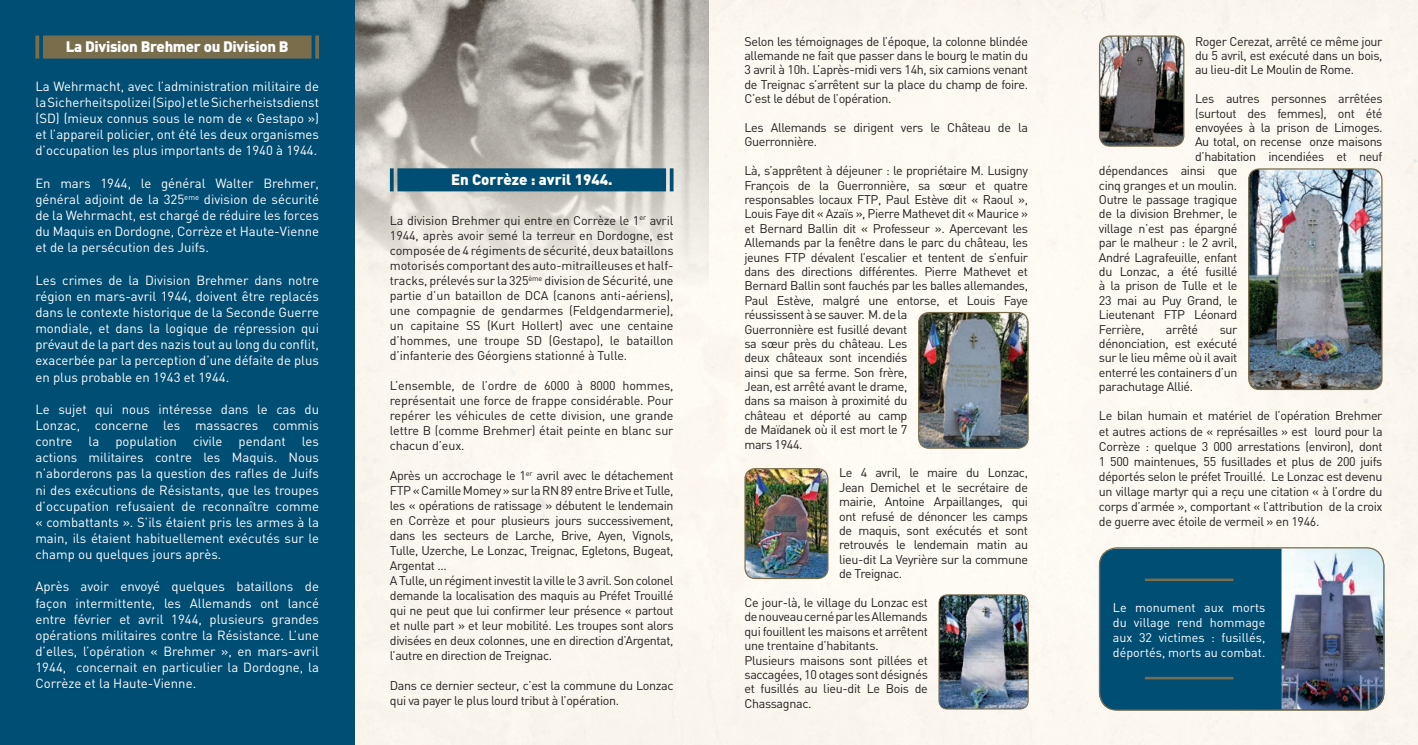
<style>
.page{position:relative;width:1418px;height:745px;background:#fff}
.page>*{position:absolute;margin:0;border:0;box-sizing:border-box;transform-origin:0 0}
.t1{font:900 15px "DIN";letter-spacing:-.02em;color:#fff}
.t2{font:900 15px "DIN";color:#fff}
.t3{font:13.12px/16.1px "DIN";color:#fff;text-align:justify}
.t4{font:12.5px/14.4px "DIN";letter-spacing:-.03em;color:#231f20;text-align:justify}
.t5{font:12.5px/15px "DIN";color:#fff;text-align:justify}
</style>
<div class="page">
<img style="left:354px;top:0;width:1063px;height:744px">
<div style="left:1098px;top:548px;width:286px;height:161px;background:#014e75;border-radius:18px"></div>
<div style="left:0;top:0;width:354px;height:744px;background:#014e75"></div>
<svg style="left:35px;top:35px;width:284px;height:23px;background:#736b4d"></svg>
<svg style="left:390px;top:168px;width:283px;height:23px;background:#095378"></svg>
<img style="left:918px;top:312px;width:110px;height:136px">
<div style="left:918px;top:312px;width:110px;height:136px;border:1px solid #796d4c;border-radius:10px"></div>
<img style="left:745px;top:468px;width:83px;height:110px">
<div style="left:744px;top:468px;width:84px;height:110px;border:1px solid #796d4c;border-radius:10px"></div>
<img style="left:939px;top:594px;width:89px;height:114px">
<div style="left:938px;top:594px;width:90px;height:115px;border:1px solid #796d4c;border-radius:8px"></div>
<img style="left:1099px;top:36px;width:84px;height:110px">
<div style="left:1098px;top:35px;width:86px;height:112px;border:1px solid #796d4c;border-radius:11px"></div>
<img style="left:1281px;top:547px;width:103px;height:162px">
<div style="left:1098px;top:547px;width:286px;height:163px;border:1px solid #796d4c;border-radius:18px"></div>
<hr style="left:1144px;top:578px;width:89px;height:2px;background:#796d4c">
<hr style="left:1144px;top:676px;width:89px;height:3px;background:#796d4c">
<img style="left:1248px;top:169px;width:133px;height:220px">
<div style="left:1248px;top:168px;width:134px;height:222px;border:1px solid #796d4c;border-radius:11px"></div>
<p class="t1" style="left:66px;top:37px;width:224px">La Division Brehmer ou Division B</p>
<p class="t3" style="left:35px;top:78px;width:285px">La Wehrmacht, avec l’administration militaire de la Sicherheitspolizei (Sipo) et le Sicherheistsdienst (SD) (mieux connus sous le nom de « Gestapo ») et l’appareil policier, ont été les deux organismes d’occupation les plus importants de 1940 à 1944.</p>
<p class="t3" style="left:35px;top:174px;width:285px">En mars 1944, le général Walter Brehmer, général adjoint de la 325<sup>eme</sup> division de sécurité de la Wehrmacht, est chargé de réduire les forces du Maquis en Dordogne, Corrèze et Haute-Vienne et de la persécution des Juifs.</p>
<p class="t3" style="left:35px;top:271px;width:285px">Les crimes de la Division Brehmer dans notre région en mars-avril 1944, doivent être replacés dans le contexte historique de la Seconde Guerre mondiale, et dans la logique de répression qui prévaut de la part des nazis tout au long du conflit, exacerbée par la perception d’une défaite de plus en plus probable en 1943 et 1944.</p>
<p class="t3" style="left:35px;top:400px;width:285px">Le sujet qui nous intéresse dans le cas du Lonzac, concerne les massacres commis contre la population civile pendant les actions militaires contre les Maquis. Nous n’aborderons pas la question des rafles de Juifs ni des exécutions de Résistants, que les troupes d’occupation refusaient de reconnaître comme « combattants ». S’ils étaient pris les armes à la main, ils étaient habituellement exécutés sur le champ ou quelques jours après.</p>
<p class="t3" style="left:35px;top:578px;width:285px">Après avoir envoyé quelques bataillons de façon intermittente, les Allemands ont lancé entre février et avril 1944, plusieurs grandes opérations militaires contre la Résistance. L’une d’elles, l’opération « Brehmer », en mars-avril 1944, concernait en particulier la Dordogne, la Corrèze et la Haute-Vienne.</p>
<p class="t2" style="left:451px;top:170px;width:163px">En Corrèze : avril 1944.</p>
<p class="t4" style="left:390px;top:212px;width:285px;line-height:15px">La division Brehmer qui entre en Corrèze le 1<sup>er</sup> avril 1944, après avoir semé la terreur en Dordogne, est composée de 4 régiments de sécurité, deux bataillons motorisés comportant des auto-mitrailleuses et half&shy;tracks, prélevés sur la 325<sup>ème</sup> division de Sécurité, une partie d’un bataillon de DCA (canons anti-aériens), une compagnie de gendarmes (Feldgendarmerie), un capitaine SS (Kurt Hollert) avec une centaine d’hommes, une troupe SD (Gestapo), le bataillon d’infanterie des Géorgiens stationné à Tulle.</p>
<p class="t4" style="left:390px;top:377px;width:285px;line-height:15px">L’ensemble, de l’ordre de 6000 à 8000 hommes, représentait une force de frappe considérable. Pour repérer les véhicules de cette division, une grande lettre B (comme Brehmer) était peinte en blanc sur chacun d’eux.</p>
<p class="t4" style="left:390px;top:467px;width:285px;line-height:15px">Après un accrochage le 1<sup>er</sup> avril avec le détachement FTP «Camille Momey» sur la RN 89 entre Brive et Tulle, les « opérations de ratissage » débutent le lendemain en Corrèze et pour plusieurs jours successivement, dans les secteurs de Larche, Brive, Ayen, Vignols, Tulle, Uzerche, Le Lonzac, Treignac, Egletons, Bugeat, Argentat ...</p>
<p class="t4" style="left:390px;top:572px;width:285px;line-height:15px">A Tulle, un régiment investit la ville le 3 avril. Son colonel demande la localisation des maquis au Préfet Trouillé qui ne peut que lui confirmer leur présence « partout et nulle part » et leur mobilité. Les troupes sont alors divisées en deux colonnes, une en direction d’Argentat, l’autre en direction de Treignac.</p>
<p class="t4" style="left:390px;top:677px;width:285px;line-height:15px">Dans ce dernier secteur, c’est la commune du Lonzac qui va payer le plus lourd tribut à l’opération.</p>
<p class="t4" style="left:744px;top:34px;width:285px">Selon les témoignages de l’époque, la colonne blindée allemande ne fait que passer dans le bourg le matin du 3 avril à 10h. L’après-midi vers 14h, six camions venant de Treignac s’arrêtent sur la place du champ de foire.<br>C’est le début de l’opération.</p>
<p class="t4" style="left:744px;top:120px;width:285px">Les Allemands se dirigent vers le Château de la<br>Guerronnière.</p>
<p class="t4" style="left:744px;top:163px;width:285px;text-align:left">Là, s’apprêtent à déjeuner : le propriétaire M. Lusigny François de la Guerronnière, sa sœur et quatre responsables locaux FTP, Paul Estève dit « Raoul », Louis Faye dit « Azaïs », Pierre Mathevet dit « Maurice » et Bernard Ballin dit « Professeur ». Apercevant les Allemands par la fenêtre dans le parc du château, les jeunes FTP dévalent l’escalier et tentent de s’enfuir dans des directions différentes. Pierre Mathevet et Bernard Ballin sont fauchés par les balles allemandes, Paul Estève, malgré une entorse, et Louis Faye réussissent à se sauver. M. de la<br>Guerronnière est fusillé devant<br>sa sœur près du château. Les<br>deux châteaux sont incendiés<br>ainsi que sa ferme. Son frère,<br>Jean, est arrêté avant le drame,<br>dans sa maison à proximité du<br>château et déporté au camp<br>de Maïdanek où il est mort le 7<br>mars 1944.</p>
<p class="t4" style="left:839px;top:465px;width:190px">Le 4 avril, le maire du Lonzac, Jean Demichel et le secrétaire de mairie, Antoine Arpaillanges, qui ont refusé de dénoncer les camps de maquis, sont exécutés et sont retrouvés le lendemain matin au lieu-dit La Veyrière sur la commune de Treignac.</p>
<p class="t4" style="left:744px;top:594px;width:185px">Ce jour-là, le village du Lonzac est de nouveau cerné par les Allemands qui fouillent les maisons et arrêtent une trentaine d’habitants.</p>
<p class="t4" style="left:744px;top:652px;width:185px">Plusieurs maisons sont pillées et saccagées, 10 otages sont désignés et fusillés au lieu-dit Le Bois de Chassagnac.</p>
<p class="t4" style="left:1194px;top:34px;width:189px">Roger Cerezat, arrêté ce même jour du 5 avril, est exécuté dans un bois, au lieu-dit Le Moulin de Rome.</p>
<p class="t4" style="left:1194px;top:91px;width:189px">Les autres personnes arrêtées</p>
<p class="t4" style="left:1194px;top:106px;width:189px">(surtout des femmes), ont été</p>
<p class="t4" style="left:1194px;top:120px;width:189px">envoyées à la prison de Limoges.</p>
<p class="t4" style="left:1194px;top:134px;width:189px">Au total, on recense onze maisons</p>
<p class="t4" style="left:1194px;top:149px;width:189px">d’habitation incendiées et neuf</p>
<p class="t4" style="left:1098px;top:163px;width:140px">dépendances ainsi que</p>
<p class="t4" style="left:1098px;top:177px;width:140px">cinq granges et un moulin.</p>
<p class="t4" style="left:1098px;top:192px;width:140px">Outre le passage tragique de la division Brehmer, le village n’est pas épargné par le malheur : le 2 avril, André Lagrafeuille, enfant du Lonzac, a été fusillé à la prison de Tulle et le 23 mai au Puy Grand, le Lieutenant FTP Léonard Ferrière,</p>
<p class="t4" style="left:1165px;top:321px;width:34px">arrêté</p>
<p class="t4" style="left:1098px;top:321px;width:140px;text-indent:121px">sur dénonciation, est exécuté sur le lieu même où il avait enterré les containers d’un parachutage Allié.</p>
<p class="t4" style="left:1098px;top:408px;width:285px;line-height:15px">Le bilan humain et matériel de l’opération Brehmer et autres actions de « représailles » est lourd pour la Corrèze : quelque 3 000 arrestations (environ), dont 1 500 maintenues, 55 fusillades et plus de 200 juifs déportés selon le préfet Trouillé. Le Lonzac est devenu un village martyr qui a reçu une citation « à l’ordre du corps d’armée », comportant « l’attribution de la croix de guerre avec étoile de vermeil » en 1946.</p>
<p class="t5" style="left:1112px;top:599px;width:154px">Le monument aux morts du village rend hommage aux 32 victimes : fusillés, déportés, morts au combat.</p>
</div>
